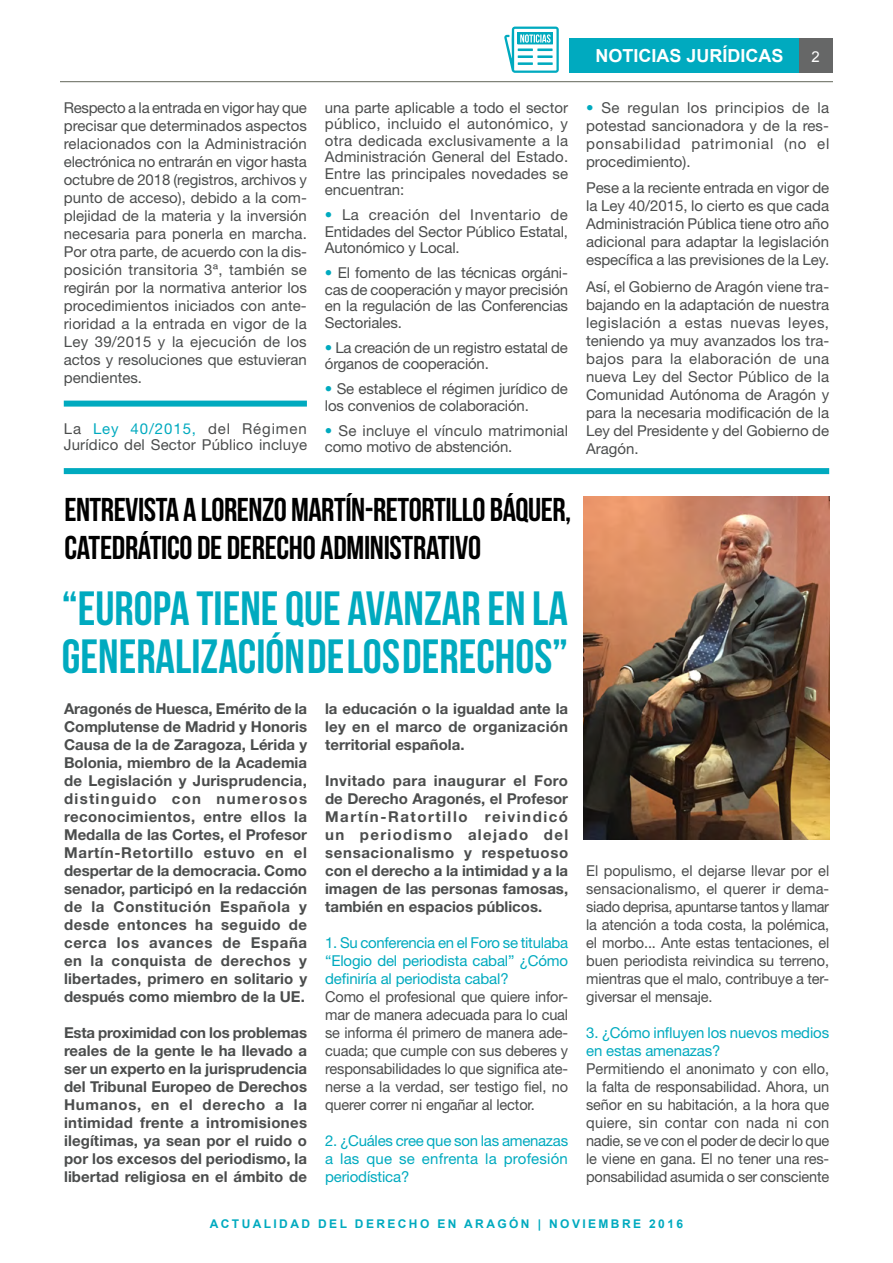
<style>
.page{position:relative;width:893px;height:1263px;background:#fff}
.page>*{position:absolute;margin:0;border:0;box-sizing:border-box;transform-origin:0 0}
.t1{font:48px/48px "Bebas Neue";color:#00aabf}
.t2{font:33px/37.5px "Bebas Neue";letter-spacing:-.015em;color:#000}
.t3{font:700 18px "Arial";color:#fff}
.t4{font:15px/18px "Helvetica Neue LT Std";letter-spacing:-.01em;color:#4b4d4d;text-align:justify}
.t5{font:700 15px/18px "Helvetica Neue LT Std";color:#4b4d4d;text-align:justify}
.t6{font:15px/18px "Helvetica Neue LT Std";letter-spacing:-.01em;color:#00aabf;text-align:justify}
.t7{font:15px/16.5px "Helvetica Neue LT Std";letter-spacing:.01em;color:#4b4d4d}
.t8{font:15px "Arial";color:#fff}
.t9{font:700 12px "Arial";letter-spacing:.2em;color:#00aabf}
.s1{color:#00aabf}
</style>
<div class="page">
<svg style="left:504px;top:27px;width:55px;height:46px"></svg>
<div style="left:64px;top:401px;width:243px;height:6px;background:#00aabf"></div>
<div style="left:64px;top:468px;width:765px;height:6px;background:#00aabf"></div>
<img style="left:583px;top:497px;width:246px;height:343px">
<div style="left:798px;top:39px;width:35px;height:34px;background:#666767"></div>
<div style="left:569px;top:39px;width:229px;height:34px;background:#00aabf"></div>
<hr style="left:60px;top:81px;width:773px;height:1px;background:#73776c">
<p class="t4" style="left:64px;top:98px;width:245px">Respecto a la entrada en vigor hay que precisar que determinados aspectos relacionados con la Administración electrónica no entrarán en vigor hasta octubre de 2018 (registros, archivos y punto de acceso), debido a la com&shy;plejidad de la materia y la inversión necesaria para ponerla en marcha.<br>Por otra parte, de acuerdo con la dis&shy;posición transitoria 3ª, también se regirán por la normativa anterior los procedimientos iniciados con ante&shy;rioridad a la entrada en vigor de la Ley 39/2015 y la ejecución de los actos y resoluciones que estuvieran pendientes.</p>
<p class="t7" style="left:64px;top:420px;width:245px">La <span class="s1">Ley 40/2015,</span> del Régimen<br>Jurídico del Sector Público incluye</p>
<p class="t4" style="left:325px;top:99px;width:245px;line-height:16.5px">una parte aplicable a todo el sector público, incluido el autonómico, y otra dedicada exclusivamente a la Administración General del Estado.<br>Entre las principales novedades se encuentran:</p>
<p class="t4" style="left:325px;top:206px;width:245px;line-height:16.5px"><span class="s1">•</span> La creación del Inventario de Entidades del Sector Público Estatal, Autonómico y Local.</p>
<p class="t4" style="left:325px;top:264px;width:245px;line-height:16.5px"><span class="s1">•</span> El fomento de las técnicas orgáni&shy;cas de cooperación y mayor precisión en la regulación de las Conferencias Sectoriales.</p>
<p class="t4" style="left:325px;top:339px;width:245px;line-height:16.5px"><span class="s1">•</span> La creación de un registro estatal de órganos de cooperación.</p>
<p class="t4" style="left:325px;top:380px;width:245px;line-height:16.5px"><span class="s1">•</span> Se establece el régimen jurídico de los convenios de colaboración.</p>
<p class="t7" style="left:325px;top:422px;width:245px"><span class="s1">•</span> Se incluye el vínculo matrimonial como motivo de abstención.</p>
<h2 class="t2" style="left:64px;top:491px;width:508px">ENTREVISTA A LORENZO MARTÍN-RETORTILLO BÁQUER,<br>CATEDRÁTICO DE DERECHO ADMINISTRATIVO</h2>
<h1 class="t1" style="left:62px;top:583px;width:508px">“EUROPA TIENE QUE AVANZAR EN LA<br>GENERALIZACIÓN DE LOS DERECHOS”</h1>
<p class="t5" style="left:64px;top:699px;width:245px">Aragonés de Huesca, Emérito de la Complutense de Madrid y Honoris Causa de la de Zaragoza, Lérida y Bolonia, miembro de la Academia de Legislación y Jurisprudencia, distinguido con numerosos reconocimientos, entre ellos la Medalla de las Cortes, el Profesor Martín-Retortillo estuvo en el despertar de la democracia. Como senador, participó en la redacción de la Constitución Española y desde entonces ha seguido de cerca los avances de España en la conquista de derechos y libertades, primero en solitario y después como miembro de la UE.</p>
<p class="t5" style="left:64px;top:1023px;width:245px">Esta proximidad con los problemas reales de la gente le ha llevado a ser un experto en la jurisprudencia del Tribunal Europeo de Derechos Humanos, en el derecho a la intimidad frente a intromisiones ilegítimas, ya sean por el ruido o por los excesos del periodismo, la libertad religiosa en el ámbito de</p>
<p class="t5" style="left:325px;top:699px;width:245px">la educación o la igualdad ante la ley en el marco de organización territorial española.</p>
<p class="t5" style="left:325px;top:771px;width:245px">Invitado para inaugurar el Foro de Derecho Aragonés, el Profesor Martín-Ratortillo reivindicó un periodismo alejado del sensacionalismo y respetuoso con el derecho a la intimidad y a la imagen de las personas famosas, también en espacios públicos.</p>
<p class="t6" style="left:325px;top:934px;width:245px">1. Su conferencia en el Foro se titulaba “Elogio del periodista cabal” ¿Cómo definiría al periodista cabal?</p>
<p class="t4" style="left:325px;top:988px;width:245px">Como el profesional que quiere infor&shy;mar de manera adecuada para lo cual se informa él primero de manera ade&shy;cuada; que cumple con sus deberes y responsabilidades lo que significa ate&shy;nerse a la verdad, ser testigo fiel, no querer correr ni engañar al lector.</p>
<p class="t6" style="left:325px;top:1132px;width:245px">2. ¿Cuáles cree que son las amenazas a las que se enfrenta la profesión periodística?</p>
<p class="t3" style="left:595px;top:44px;width:190px">NOTICIAS JURÍDICAS</p>
<p class="t8" style="left:811px;top:47px;width:10px">2</p>
<p class="t4" style="left:586px;top:98px;width:245px"><span class="s1">•</span> Se regulan los principios de la potestad sancionadora y de la res&shy;ponsabilidad patrimonial (no el procedimiento).</p>
<p class="t4" style="left:586px;top:179px;width:245px">Pese a la reciente entrada en vigor de la Ley 40/2015, lo cierto es que cada Administración Pública tiene otro año adicional para adaptar la legislación específica a las previsiones de la Ley.</p>
<p class="t4" style="left:586px;top:277px;width:245px">Así, el Gobierno de Aragón viene tra&shy;bajando en la adaptación de nuestra legislación a estas nuevas leyes, teniendo ya muy avanzados los tra&shy;bajos para la elaboración de una nueva Ley del Sector Público de la Comunidad Autónoma de Aragón y para la necesaria modificación de la Ley del Presidente y del Gobierno de Aragón.</p>
<p class="t4" style="left:586px;top:862px;width:245px">El populismo, el dejarse llevar por el sensacionalismo, el querer ir dema&shy;siado deprisa, apuntarse tantos y llamar la atención a toda costa, la polémica, el morbo... Ante estas tentaciones, el buen periodista reivindica su terreno, mientras que el malo, contribuye a ter&shy;giversar el mensaje.</p>
<p class="t6" style="left:586px;top:1024px;width:245px">3. ¿Cómo influyen los nuevos medios en estas amenazas?</p>
<p class="t4" style="left:586px;top:1060px;width:245px">Permitiendo el anonimato y con ello, la falta de responsabilidad. Ahora, un señor en su habitación, a la hora que quiere, sin contar con nada ni con nadie, se ve con el poder de decir lo que le viene en gana. El no tener una res&shy;ponsabilidad asumida o ser consciente</p>
<p class="t9" style="left:210px;top:1216px;width:475px">ACTUALIDAD DEL DERECHO EN ARAGÓN | NOVIEMBRE 2016</p>
</div>
